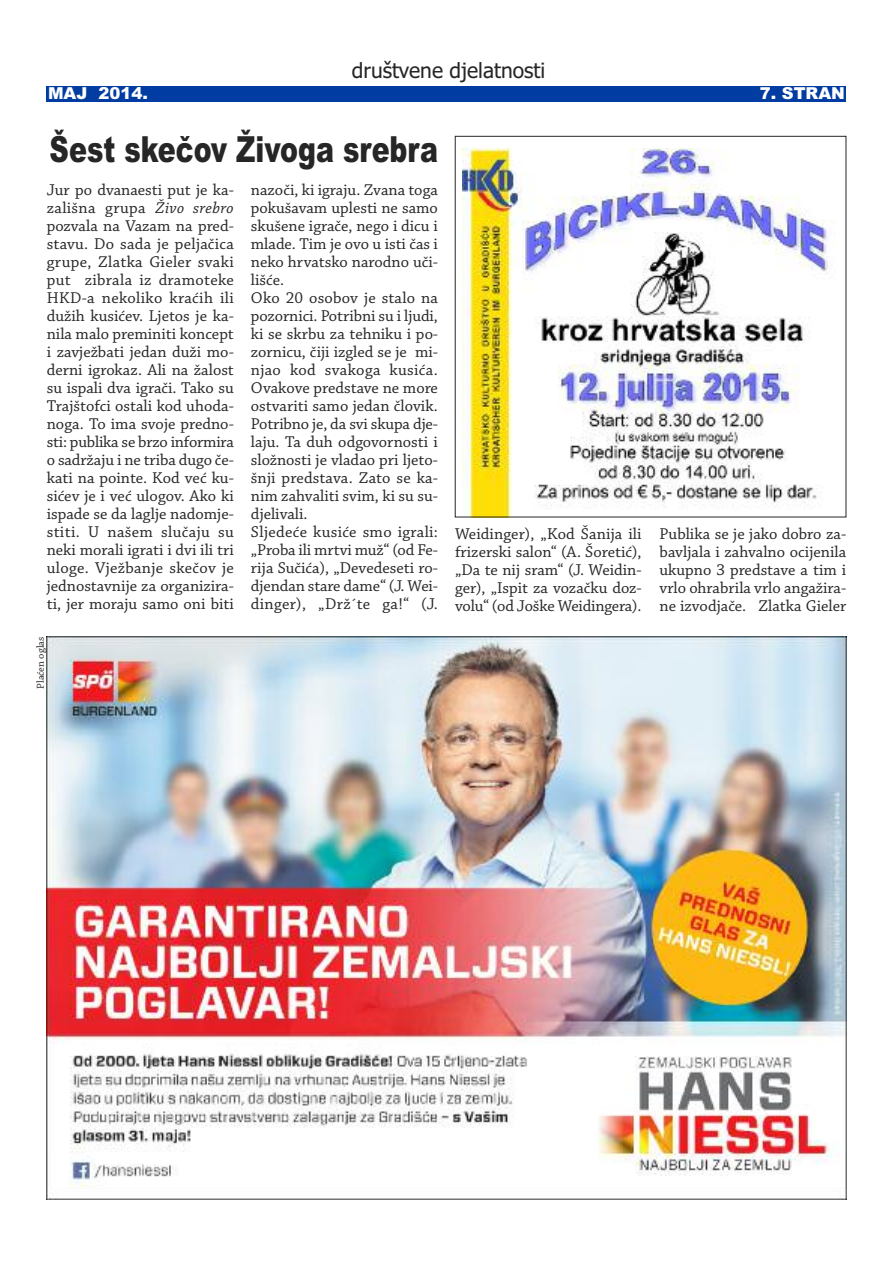
<style>
.page{position:relative;width:893px;height:1263px;background:#fff}
.page>*{position:absolute;margin:0;border:0;box-sizing:border-box;transform-origin:0 0}
.t1{font:900 36px "Arial";color:#272627;scale:.75 1}
.t2{font:21px "Tahoma";color:#272627}
.t3{font:16.5px/18px "Chaparral Pro";color:#272627;text-align:justify}
.t4{font:900 16.5px "Arial";color:#fff}
.t5{font:10.5px "Chaparral Pro";letter-spacing:.005em;color:#272627}
.s1{font-style:italic}
</style>
<div class="page">
<div style="left:47px;top:86px;width:799px;height:15px;background:#003ca2"></div>
<img style="left:463px;top:149px;width:369px;height:366px">
<div style="left:455px;top:136px;width:391px;height:381px;border:1px solid #272627"></div>
<img style="left:47px;top:636px;width:799px;height:563px">
<p class="t2" style="left:352px;top:59px;width:195px">društvene djelatnosti</p>
<p class="t4" style="left:48px;top:84px;width:101px">MAJ 2014.</p>
<p class="t4" style="left:760px;top:84px;width:87px">7. STRAN</p>
<h1 class="t1" style="left:50px;top:128px;width:519px">Šest skečov Živoga srebra</h1>
<p class="t3" style="left:251px;top:182px;width:189px;text-align:left">nazoči, ki igraju. Zvana toga pokušavam uplesti ne samo skušene igrače, nego i dicu i mlade. Tim je ovo u isti čas i neko hrvatsko narodno uči&shy;lišće.<br>Oko 20 osobov je stalo na pozornici. Potribni su i ljudi, ki se skrbu za tehniku i po&shy;zornicu, čiji izgled se je mi&shy;njao kod svakoga kusića.<br>Ovakove predstave ne more ostvariti samo jedan človik.<br>Potribno je, da svi skupa dje&shy;laju. Ta duh odgovornosti i složnosti je vladao pri ljeto&shy;šnji predstava. Zato se ka&shy;nim zahvaliti svim, ki su su&shy;djelivali.<br>Sljedeće kusiće smo igrali: „Proba ili mrtvi muž“ (od Fe&shy;rija Sučića), „Devedeseti ro&shy;djendan stare dame“ (J. Wei&shy;dinger), „Drž´te ga!“ (J.</p>
<p class="t3" style="left:47px;top:182px;width:189px">Jur po dvanaesti put je ka&shy;zališna grupa <span class="s1">Živo srebro </span>pozvala na Vazam na pred&shy;stavu. Do sada je peljačica grupe, Zlatka Gieler svaki put zibrala iz dramoteke HKD-a nekoliko kraćih ili dužih kusićev. Ljetos je ka&shy;nila malo preminiti koncept i zavježbati jedan duži mo&shy;derni igrokaz. Ali na žalost su ispali dva igrači. Tako su Trajštofci ostali kod uhoda&shy;noga. To ima svoje predno&shy;sti: publika se brzo informira o sadržaju i ne triba dugo če&shy;kati na pointe. Kod već ku&shy;sićev je i već ulogov. Ako ki ispade se da laglje nadomje&shy;stiti. U našem slučaju su neki morali igrati i dvi ili tri uloge. Vježbanje skečov je jednostavnije za organizira&shy;ti, jer moraju samo oni biti</p>
<p class="t5" style="left:37px;top:689px;width:54px;rotate:-90deg">Plaćen oglas</p>
<p class="t3" style="left:455px;top:526px;width:188px">Weidinger), „Kod Šanija ili frizerski salon“ (A. Šoretić), „Da te nij sram“ (J. Weidin&shy;ger), „Ispit za vozačku doz&shy;volu“ (od Joške Weidingera).</p>
<p class="t3" style="left:660px;top:526px;width:188px">Publika se je jako dobro za&shy;bavljala i zahvalno ocijenila ukupno 3 predstave a tim i vrlo ohrabrila vrlo angažira&shy;ne izvodjače. Zlatka Gieler</p>
</div>
